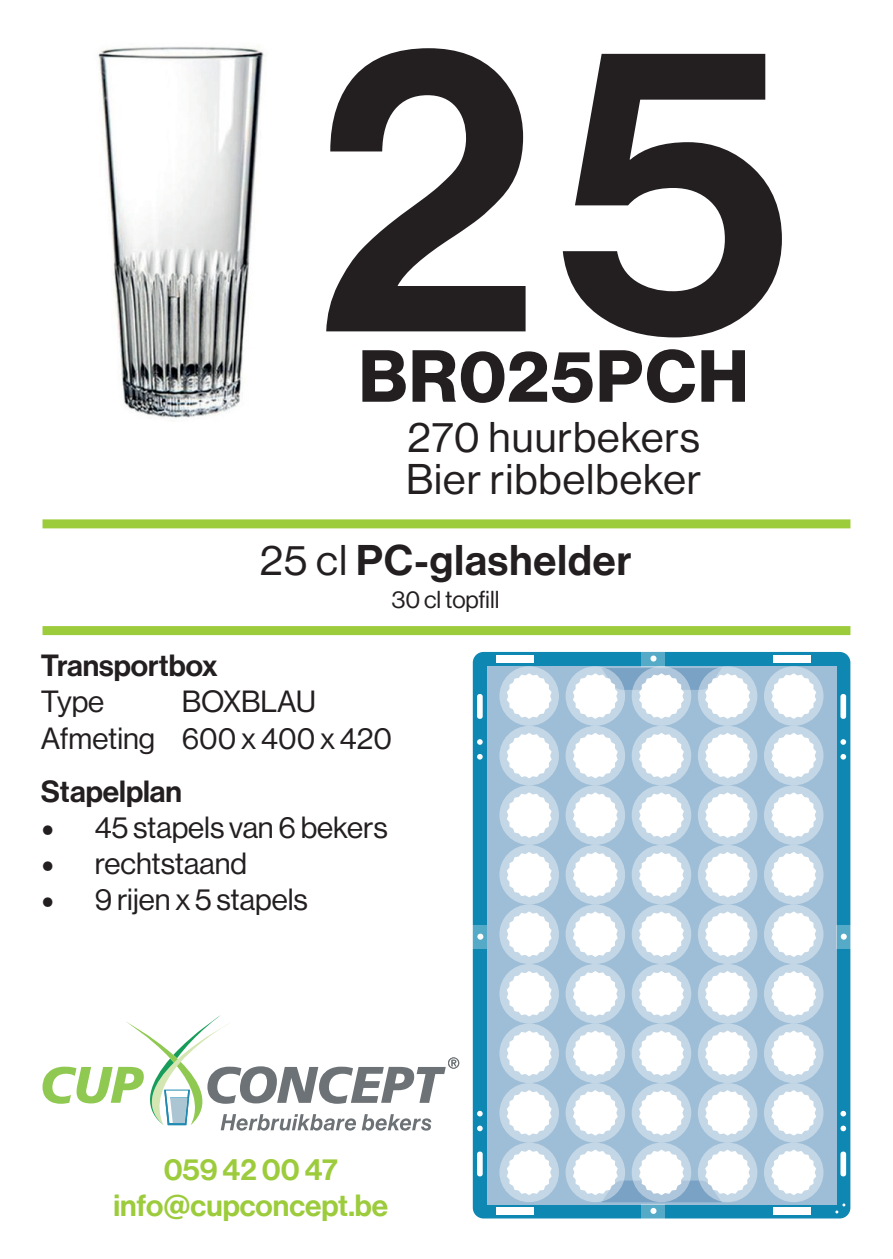
<style>
.page{position:relative;width:893px;height:1259px;background:#fff}
.page>*{position:absolute;margin:0;border:0;box-sizing:border-box;transform-origin:0 0}
.t1{font:405px "Neue Haas Display Mediu";color:#231f20}
.t2{font:700 72px "Neue Haas Display";letter-spacing:.025em;color:#231f20}
.t3{font:42px/42px "Neue Haas Display";letter-spacing:.025em;color:#231f20}
.t4{font:42px "Neue Haas Display Mediu";letter-spacing:.025em;color:#231f20}
.t5{font:30px/36px "Neue Haas Display";color:#231f20}
.t6{font:30px/36px "Neue Haas Display Mediu";color:#9ccb3b;text-align:center}
.t7{font:30px "Neue Haas Display Mediu";color:#231f20}
.t8{font:24px "Neue Haas Display";color:#231f20}
.s1{font-family:"Neue Haas Display"}
.s2{font-family:"Minion Pro";font-size:36px}
</style>
<div class="page">
<svg style="left:43px;top:1015px;width:416px;height:115px"></svg>
<img style="left:98px;top:46px;width:166px;height:375px">
<div style="left:473px;top:652px;width:377px;height:566px;background:#0e87b2;border-radius:11px"></div>
<div style="left:487px;top:666px;width:349px;height:538px;background:#9ebed7"></div>
<div style="left:773px;top:1207px;width:38px;height:8px;background:#fff"></div>
<div style="left:496px;top:1207px;width:38px;height:8px;background:#fff"></div>
<div style="left:642px;top:1204px;width:23px;height:14px;background:#55aac8"></div>
<svg style="left:650px;top:1208px;width:6px;height:6px"></svg>
<div style="left:773px;top:655px;width:38px;height:7px;background:#fff"></div>
<div style="left:496px;top:655px;width:38px;height:7px;background:#fff"></div>
<div style="left:642px;top:652px;width:23px;height:14px;background:#55aac8"></div>
<div style="left:836px;top:925px;width:14px;height:23px;background:#55aac8"></div>
<svg style="left:841px;top:933px;width:6px;height:6px"></svg>
<div style="left:840px;top:694px;width:6px;height:25px;background:#fff;border-radius:3px"></div>
<svg style="left:840px;top:739px;width:6px;height:6px"></svg>
<svg style="left:840px;top:754px;width:6px;height:5px"></svg>
<div style="left:840px;top:1151px;width:6px;height:25px;background:#fff;border-radius:3px"></div>
<svg style="left:840px;top:1125px;width:6px;height:6px"></svg>
<svg style="left:840px;top:1110px;width:6px;height:6px"></svg>
<div style="left:473px;top:925px;width:14px;height:23px;background:#55aac8"></div>
<div style="left:477px;top:694px;width:6px;height:25px;background:#fff;border-radius:3px"></div>
<svg style="left:477px;top:739px;width:6px;height:6px"></svg>
<svg style="left:477px;top:754px;width:6px;height:5px"></svg>
<div style="left:477px;top:1151px;width:6px;height:25px;background:#fff;border-radius:3px"></div>
<svg style="left:477px;top:1125px;width:6px;height:6px"></svg>
<svg style="left:477px;top:1110px;width:6px;height:6px"></svg>
<svg style="left:835px;top:1203px;width:10px;height:10px"></svg>
<svg style="left:650px;top:655px;width:6px;height:6px"></svg>
<svg style="left:477px;top:933px;width:6px;height:6px"></svg>
<svg style="left:499px;top:666px;width:60px;height:60px"></svg>
<svg style="left:507px;top:673px;width:45px;height:46px"></svg>
<div style="left:566px;top:666px;width:59px;height:60px;background:#c4d7e6;border-radius:50%"></div>
<div style="left:632px;top:666px;width:59px;height:60px;background:#c4d7e6;border-radius:50%"></div>
<div style="left:698px;top:666px;width:59px;height:60px;background:#c4d7e6;border-radius:50%"></div>
<svg style="left:573px;top:668px;width:177px;height:51px"></svg>
<div style="left:764px;top:666px;width:59px;height:60px;background:#c4d7e6;border-radius:50%"></div>
<svg style="left:771px;top:673px;width:45px;height:46px"></svg>
<div style="left:499px;top:726px;width:60px;height:59px;background:#c4d7e6;border-radius:50%"></div>
<svg style="left:507px;top:733px;width:45px;height:45px"></svg>
<div style="left:566px;top:726px;width:59px;height:59px;background:#c4d7e6;border-radius:50%"></div>
<svg style="left:573px;top:733px;width:45px;height:45px"></svg>
<div style="left:632px;top:726px;width:59px;height:59px;background:#c4d7e6;border-radius:50%"></div>
<svg style="left:639px;top:733px;width:45px;height:45px"></svg>
<div style="left:698px;top:726px;width:59px;height:59px;background:#c4d7e6;border-radius:50%"></div>
<svg style="left:705px;top:733px;width:45px;height:45px"></svg>
<div style="left:764px;top:726px;width:59px;height:59px;background:#c4d7e6;border-radius:50%"></div>
<svg style="left:771px;top:733px;width:45px;height:45px"></svg>
<svg style="left:499px;top:785px;width:60px;height:60px"></svg>
<svg style="left:507px;top:792px;width:45px;height:46px"></svg>
<div style="left:566px;top:785px;width:59px;height:60px;background:#c4d7e6;border-radius:50%"></div>
<svg style="left:573px;top:792px;width:45px;height:46px"></svg>
<div style="left:632px;top:785px;width:59px;height:60px;background:#c4d7e6;border-radius:50%"></div>
<svg style="left:639px;top:792px;width:45px;height:46px"></svg>
<div style="left:698px;top:785px;width:59px;height:60px;background:#c4d7e6;border-radius:50%"></div>
<svg style="left:705px;top:792px;width:45px;height:46px"></svg>
<div style="left:764px;top:785px;width:59px;height:60px;background:#c4d7e6;border-radius:50%"></div>
<svg style="left:771px;top:792px;width:45px;height:46px"></svg>
<div style="left:499px;top:845px;width:60px;height:59px;background:#c4d7e6;border-radius:50%"></div>
<svg style="left:507px;top:852px;width:45px;height:45px"></svg>
<div style="left:566px;top:845px;width:59px;height:59px;background:#c4d7e6;border-radius:50%"></div>
<svg style="left:573px;top:852px;width:45px;height:45px"></svg>
<div style="left:632px;top:845px;width:59px;height:59px;background:#c4d7e6;border-radius:50%"></div>
<svg style="left:639px;top:852px;width:45px;height:45px"></svg>
<div style="left:698px;top:845px;width:59px;height:59px;background:#c4d7e6;border-radius:50%"></div>
<svg style="left:705px;top:852px;width:45px;height:45px"></svg>
<div style="left:764px;top:845px;width:59px;height:59px;background:#c4d7e6;border-radius:50%"></div>
<svg style="left:771px;top:852px;width:45px;height:45px"></svg>
<svg style="left:499px;top:904px;width:60px;height:60px"></svg>
<svg style="left:507px;top:911px;width:45px;height:46px"></svg>
<div style="left:566px;top:904px;width:59px;height:60px;background:#c4d7e6;border-radius:50%"></div>
<svg style="left:573px;top:911px;width:45px;height:46px"></svg>
<div style="left:632px;top:904px;width:59px;height:60px;background:#c4d7e6;border-radius:50%"></div>
<svg style="left:639px;top:911px;width:45px;height:46px"></svg>
<div style="left:698px;top:904px;width:59px;height:60px;background:#c4d7e6;border-radius:50%"></div>
<svg style="left:705px;top:911px;width:45px;height:46px"></svg>
<div style="left:764px;top:904px;width:59px;height:60px;background:#c4d7e6;border-radius:50%"></div>
<svg style="left:771px;top:911px;width:45px;height:46px"></svg>
<div style="left:499px;top:964px;width:60px;height:59px;background:#c4d7e6;border-radius:50%"></div>
<svg style="left:507px;top:971px;width:45px;height:45px"></svg>
<div style="left:566px;top:964px;width:59px;height:59px;background:#c4d7e6;border-radius:50%"></div>
<svg style="left:573px;top:971px;width:45px;height:45px"></svg>
<div style="left:632px;top:964px;width:59px;height:59px;background:#c4d7e6;border-radius:50%"></div>
<svg style="left:639px;top:971px;width:45px;height:45px"></svg>
<div style="left:698px;top:964px;width:59px;height:59px;background:#c4d7e6;border-radius:50%"></div>
<svg style="left:705px;top:971px;width:45px;height:45px"></svg>
<div style="left:764px;top:964px;width:59px;height:59px;background:#c4d7e6;border-radius:50%"></div>
<svg style="left:771px;top:971px;width:45px;height:45px"></svg>
<svg style="left:499px;top:1023px;width:60px;height:60px"></svg>
<svg style="left:507px;top:1030px;width:45px;height:46px"></svg>
<div style="left:566px;top:1023px;width:59px;height:60px;background:#c4d7e6;border-radius:50%"></div>
<svg style="left:573px;top:1030px;width:45px;height:46px"></svg>
<div style="left:632px;top:1023px;width:59px;height:60px;background:#c4d7e6;border-radius:50%"></div>
<svg style="left:639px;top:1030px;width:45px;height:46px"></svg>
<div style="left:698px;top:1023px;width:59px;height:60px;background:#c4d7e6;border-radius:50%"></div>
<svg style="left:705px;top:1030px;width:45px;height:46px"></svg>
<div style="left:764px;top:1023px;width:59px;height:60px;background:#c4d7e6;border-radius:50%"></div>
<svg style="left:771px;top:1030px;width:45px;height:46px"></svg>
<div style="left:499px;top:1083px;width:60px;height:59px;background:#c4d7e6;border-radius:50%"></div>
<svg style="left:507px;top:1090px;width:45px;height:45px"></svg>
<div style="left:566px;top:1083px;width:59px;height:59px;background:#c4d7e6;border-radius:50%"></div>
<svg style="left:573px;top:1090px;width:45px;height:45px"></svg>
<div style="left:632px;top:1083px;width:59px;height:59px;background:#c4d7e6;border-radius:50%"></div>
<svg style="left:639px;top:1090px;width:45px;height:45px"></svg>
<div style="left:698px;top:1083px;width:59px;height:59px;background:#c4d7e6;border-radius:50%"></div>
<svg style="left:705px;top:1090px;width:45px;height:45px"></svg>
<div style="left:764px;top:1083px;width:59px;height:59px;background:#c4d7e6;border-radius:50%"></div>
<svg style="left:771px;top:1090px;width:45px;height:45px"></svg>
<svg style="left:499px;top:1142px;width:60px;height:60px"></svg>
<svg style="left:507px;top:1149px;width:45px;height:46px"></svg>
<svg style="left:566px;top:1142px;width:59px;height:60px"></svg>
<svg style="left:632px;top:1142px;width:59px;height:60px"></svg>
<svg style="left:698px;top:1142px;width:59px;height:60px"></svg>
<svg style="left:573px;top:1149px;width:177px;height:53px"></svg>
<div style="left:764px;top:1142px;width:59px;height:60px;background:#c4d7e6;border-radius:50%"></div>
<svg style="left:771px;top:1149px;width:45px;height:46px"></svg>
<div style="left:43px;top:626px;width:807px;height:9px;background:#9ccb3b"></div>
<div style="left:43px;top:519px;width:807px;height:9px;background:#9ccb3b"></div>
<h1 class="t1" style="left:316px;top:-45px;width:477px">25</h1>
<h2 class="t2" style="left:359px;top:334px;width:391px">BR025PCH</h2>
<h3 class="t3" style="left:406px;top:416px;width:297px">270 huurbekers<br>Bier ribbelbeker</h3>
<h3 class="t4" style="left:260px;top:536px;width:373px"><span class="s1">25 cl</span> PC-glashelder</h3>
<p class="t8" style="left:392px;top:586px;width:109px">30 cl topfill</p>
<p class="t7" style="left:41px;top:648px;width:179px">Transportbox</p>
<p class="t5" style="left:41px;top:684px;width:65px">Type</p>
<p class="t5" style="left:41px;top:684px;width:353px;text-indent:141px">BOXBLAU<br>Afmeting 600 x 400 x 420</p>
<p class="t7" style="left:41px;top:773px;width:143px">Stapelplan</p>
<p class="t5" style="left:41px;top:809px;width:348px"><span class="s2">•</span> 45 stapels van 6 bekers</p>
<p class="t5" style="left:41px;top:845px;width:208px"><span class="s2">•</span> rechtstaand</p>
<p class="t5" style="left:41px;top:881px;width:269px"><span class="s2">•</span> 9 rijen x 5 stapels</p>
<p class="t6" style="left:113px;top:1152px;width:276px">059 42 00 47 info@cupconcept.be</p>
</div>
